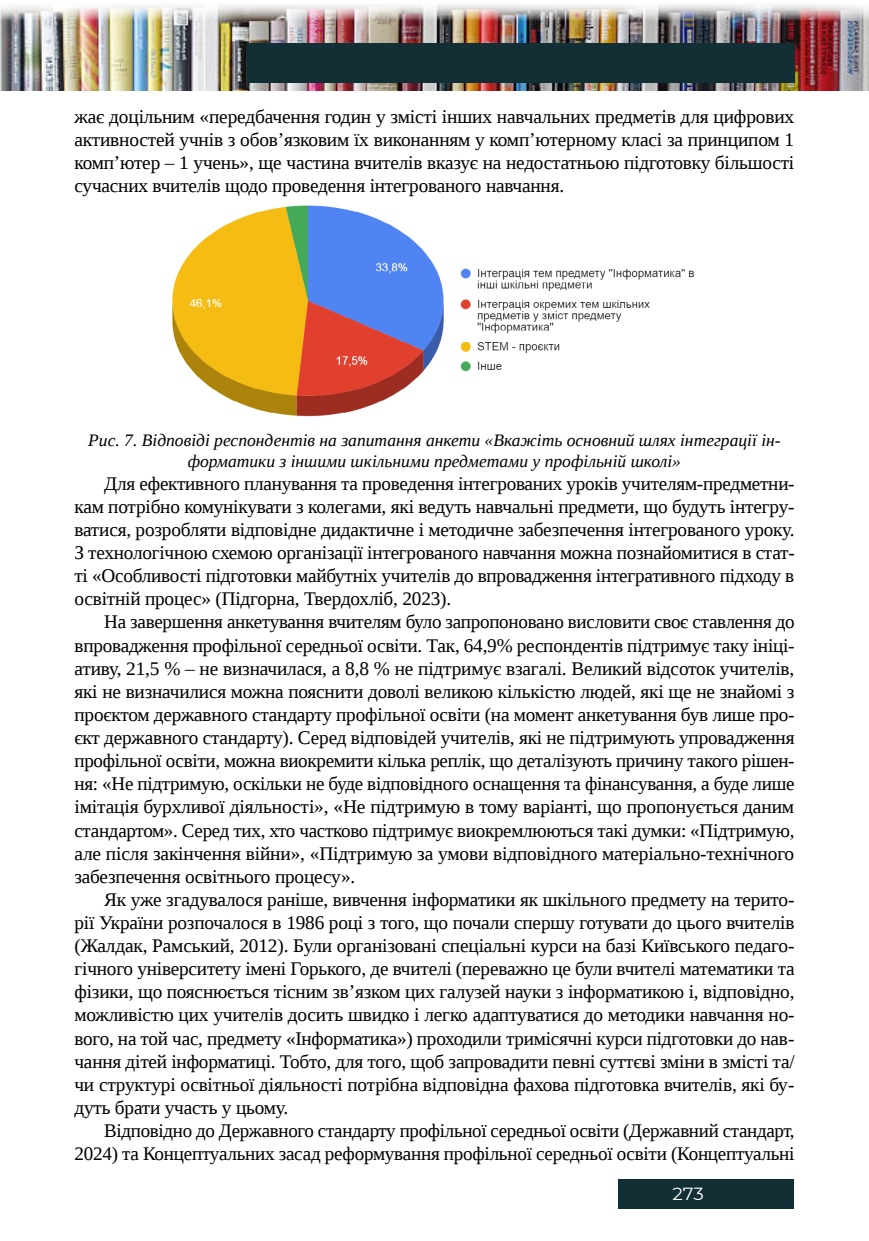
<style>
.page{position:relative;width:869px;height:1241px;background:#fff}
.page>*{position:absolute;margin:0;border:0;box-sizing:border-box;transform-origin:0 0}
.t1{font:19.25px/23.1px "Liberation Serif";letter-spacing:-.015em;color:#000;text-align:justify}
.t2{font:italic 17.5px/21px "Liberation Serif";color:#000;text-align:center}
.t3{font:17.5px "Montserrat";color:#fff;scale:1.05 1}
</style>
<div class="page">
<img style="left:0;top:4px;width:868px;height:86px">
<div style="left:247px;top:43px;width:547px;height:40px;background:#122f35"></div>
<div style="left:618px;top:1178px;width:174px;height:30px;background:#122f35"></div>
<img style="left:172px;top:205px;width:522px;height:212px">
<p class="t1" style="left:74px;top:104px;width:721px">жає доцільним «передбачення годин у змісті інших навчальних предметів для цифрових активностей учнів з обов’язковим їх виконанням у комп’ютерному класі за принципом 1 комп’ютер – 1 учень», ще частина вчителів вказує на недостатньою підготовку більшості сучасних вчителів щодо проведення інтегрованого навчання.</p>
<p class="t2" style="left:88px;top:429px;width:693px">Рис. 7. Відповіді респондентів на запитання анкети «Вкажіть основний шлях інтеграції ін&shy;форматики з іншими шкільними предметами у профільній школі»</p>
<p class="t1" style="left:74px;top:471px;width:721px;text-indent:30px">Для ефективного планування та проведення інтегрованих уроків учителям-предметни&shy;кам потрібно комунікувати з колегами, які ведуть навчальні предмети, що будуть інтегру&shy;ватися, розробляти відповідне дидактичне і методичне забезпечення інтегрованого уроку.<br>З технологічною схемою організації інтегрованого навчання можна познайомитися в стат&shy;ті «Особливості підготовки майбутніх учителів до впровадження інтегративного підходу в освітній процес» (Підгорна, Твердохліб, 2023).</p>
<p class="t1" style="left:74px;top:610px;width:721px;text-indent:30px">На завершення анкетування вчителям було запропоновано висловити своє ставлення до впровадження профільної середньої освіти. Так, 64,9% респондентів підтримує таку ініці&shy;ативу, 21,5 % – не визначилася, а 8,8 % не підтримує взагалі. Великий відсоток учителів, які не визначилися можна пояснити доволі великою кількістю людей, які ще не знайомі з проєктом державного стандарту профільної освіти (на момент анкетування був лише про&shy;єкт державного стандарту). Серед відповідей учителів, які не підтримують упровадження профільної освіти, можна виокремити кілька реплік, що деталізують причину такого рішен&shy;ня: «Не підтримую, оскільки не буде відповідного оснащення та фінансування, а буде лише імітація бурхливої діяльності», «Не підтримую в тому варіанті, що пропонується даним стандартом». Серед тих, хто частково підтримує виокремлюються такі думки: «Підтримую, але після закінчення війни», «Підтримую за умови відповідного матеріально-технічного забезпечення освітнього процесу».</p>
<p class="t1" style="left:74px;top:887px;width:721px;text-indent:30px">Як уже згадувалося раніше, вивчення інформатики як шкільного предмету на терито&shy;рії України розпочалося в 1986 році з того, що почали спершу готувати до цього вчителів (Жалдак, Рамський, 2012). Були організовані спеціальні курси на базі Київського педаго&shy;гічного університету імені Горького, де вчителі (переважно це були вчителі математики та фізики, що пояснюється тісним зв’язком цих галузей науки з інформатикою і, відповідно, можливістю цих учителів досить швидко і легко адаптуватися до методики навчання но&shy;вого, на той час, предмету «Інформатика») проходили тримісячні курси підготовки до нав&shy;чання дітей інформатиці. Тобто, для того, щоб запровадити певні суттєві зміни в змісті та/ чи структурі освітньої діяльності потрібна відповідна фахова підготовка вчителів, які бу&shy;дуть брати участь у цьому.</p>
<p class="t1" style="left:74px;top:1118px;width:721px;text-align:right">Відповідно до Державного стандарту профільної середньої освіти (Державний стандарт,<br>2024) та Концептуальних засад реформування профільної середньої освіти (Концептуальні</p>
<p class="t3" style="left:672px;top:1181px;width:31px">273</p>
</div>
